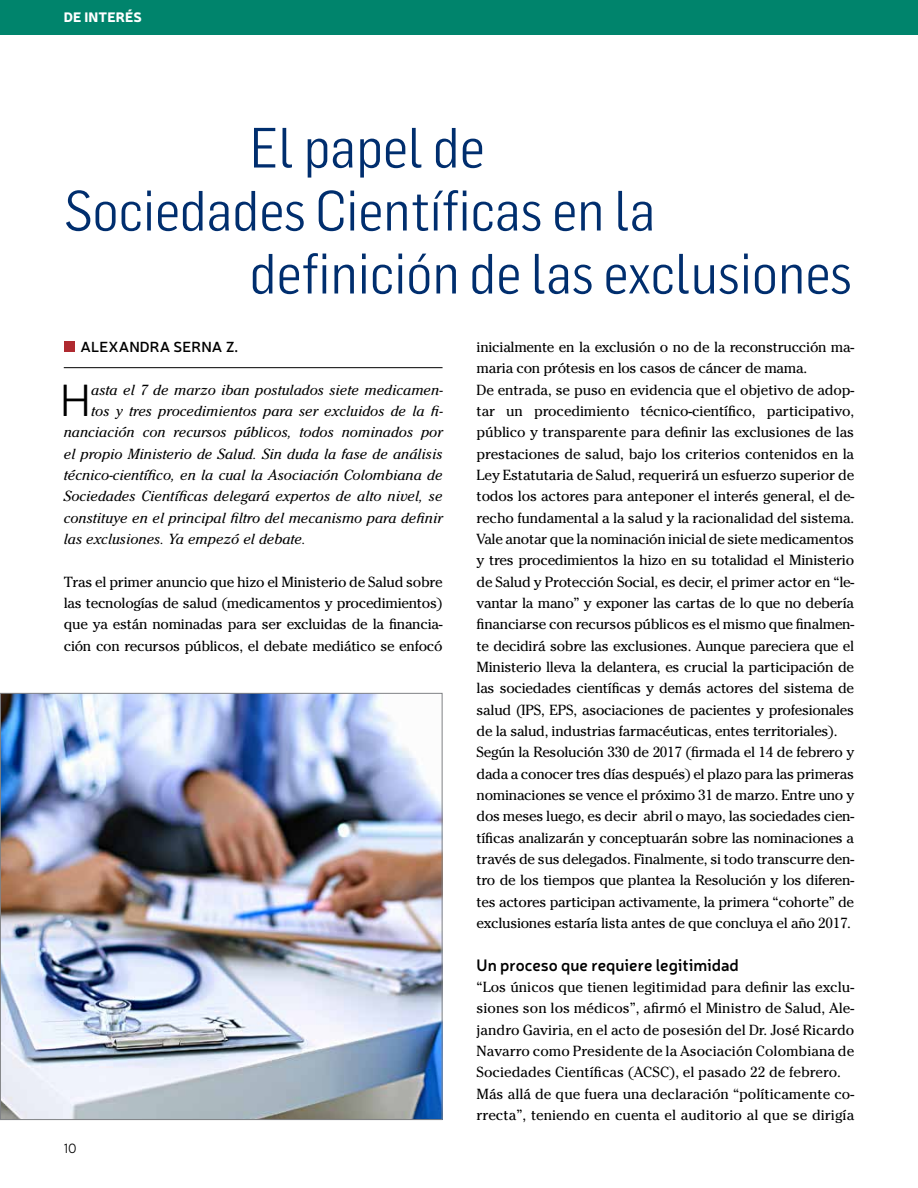
<style>
.page{position:relative;width:918px;height:1188px;background:#fff}
.page>*{position:absolute;margin:0;border:0;box-sizing:border-box;transform-origin:0 0}
.t1{font:55.5px "Flama Semicond";color:#002e6e}
.t2{font:300 45.6px "Neris";color:#000}
.t3{font:600 16.5px "Neris";color:#000}
.t4{font:14.55px/21.3px "Cheltenham";letter-spacing:-.02em;color:#000;text-align:justify}
.t5{font:italic 14.55px "Cheltenham";color:#000}
.t6{font:14.55px/21.3px "Cheltenham";color:#000}
.t7{font:600 14.55px "Neris";letter-spacing:.01em;color:#000}
.t8{font:900 13.5px "Neris";letter-spacing:.01em;color:#fff}
.t9{font:300 13.5px "Neris";color:#000}
</style>
<div class="page">
<img style="left:2px;top:695px;width:438px;height:423px">
<div style="left:1px;top:0;width:917px;height:34px;background:#00846c"></div>
<hr style="left:64px;top:367px;width:379px;height:1px;background:#000">
<div style="left:64px;top:341px;width:10px;height:11px;background:#af2a30"></div>
<p class="t8" style="left:64px;top:7px;width:80px">DE INTERÉS</p>
<h1 class="t1" style="left:250px;top:115px;width:236px">El papel de</h1>
<h1 class="t1" style="left:64px;top:178px;width:593px">Sociedades Científicas en la</h1>
<h1 class="t1" style="left:250px;top:241px;width:604px">definición de las exclusiones</h1>
<p class="t7" style="left:81px;top:337px;width:159px">ALEXANDRA SERNA Z.</p>
<h2 class="t2" style="left:60px;top:371px;width:33px">H</h2>
<p class="t5" style="left:91px;top:381px;width:353px">asta el 7 de marzo iban postulados siete medicamen-</p>
<p class="t5" style="left:91px;top:402px;width:353px">tos y tres procedimientos para ser excluidos de la fi-</p>
<p class="t5" style="left:64px;top:424px;width:380px">nanciación con recursos públicos, todos nominados por</p>
<p class="t5" style="left:64px;top:445px;width:380px">el propio Ministerio de Salud. Sin duda la fase de análisis</p>
<p class="t5" style="left:64px;top:466px;width:380px">técnico-científico, en la cual la Asociación Colombiana de</p>
<p class="t5" style="left:64px;top:488px;width:380px">Sociedades Científicas delegará expertos de alto nivel, se</p>
<p class="t5" style="left:64px;top:509px;width:380px">constituye en el principal filtro del mecanismo para definir</p>
<p class="t5" style="left:64px;top:530px;width:244px">las exclusiones. Ya empezó el debate.</p>
<p class="t4" style="left:64px;top:571px;width:380px">Tras el primer anuncio que hizo el Ministerio de Salud sobre las tecnologías de salud (medicamentos y procedimientos) que ya están nominadas para ser excluidas de la financia&shy;ción con recursos públicos, el debate mediático se enfocó</p>
<p class="t9" style="left:64px;top:1139px;width:14px">10</p>
<p class="t4" style="left:477px;top:336px;width:379px;text-align:left">inicialmente en la exclusión o no de la reconstrucción ma&shy;maria con prótesis en los casos de cáncer de mama.<br>De entrada, se puso en evidencia que el objetivo de adop&shy;tar un procedimiento técnico-científico, participativo, público y transparente para definir las exclusiones de las prestaciones de salud, bajo los criterios contenidos en la Ley Estatutaria de Salud, requerirá un esfuerzo superior de todos los actores para anteponer el interés general, el de&shy;recho fundamental a la salud y la racionalidad del sistema.<br>Vale anotar que la nominación inicial de siete medicamentos y tres procedimientos la hizo en su totalidad el Ministerio de Salud y Protección Social, es decir, el primer actor en “le&shy;vantar la mano” y exponer las cartas de lo que no debería financiarse con recursos públicos es el mismo que finalmen&shy;te decidirá sobre las exclusiones. Aunque pareciera que el Ministerio lleva la delantera, es crucial la participación de las sociedades científicas y demás actores del sistema de salud (IPS, EPS, asociaciones de pacientes y profesionales de la salud, industrias farmacéuticas, entes territoriales).<br>Según la Resolución 330 de 2017 (firmada el 14 de febrero y dada a conocer tres días después) el plazo para las primeras nominaciones se vence el próximo 31 de marzo. Entre uno y dos meses luego, es decir abril o mayo, las sociedades cien&shy;tíficas analizarán y conceptuarán sobre las nominaciones a través de sus delegados. Finalmente, si todo transcurre den&shy;tro de los tiempos que plantea la Resolución y los diferen&shy;tes actores participan activamente, la primera “cohorte” de exclusiones estaría lista antes de que concluya el año 2017.</p>
<p class="t3" style="left:477px;top:953px;width:264px">Un proceso que requiere legitimidad</p>
<p class="t6" style="left:477px;top:976px;width:379px">“Los únicos que tienen legitimidad para definir las exclu&shy;siones son los médicos”, afirmó el Ministro de Salud, Ale&shy;jandro Gaviria, en el acto de posesión del Dr. José Ricardo Navarro como Presidente de la Asociación Colombiana de Sociedades Científicas (ACSC), el pasado 22 de febrero.<br>Más allá de que fuera una declaración “políticamente co&shy;rrecta”, teniendo en cuenta el auditorio al que se dirigía</p>
</div>
